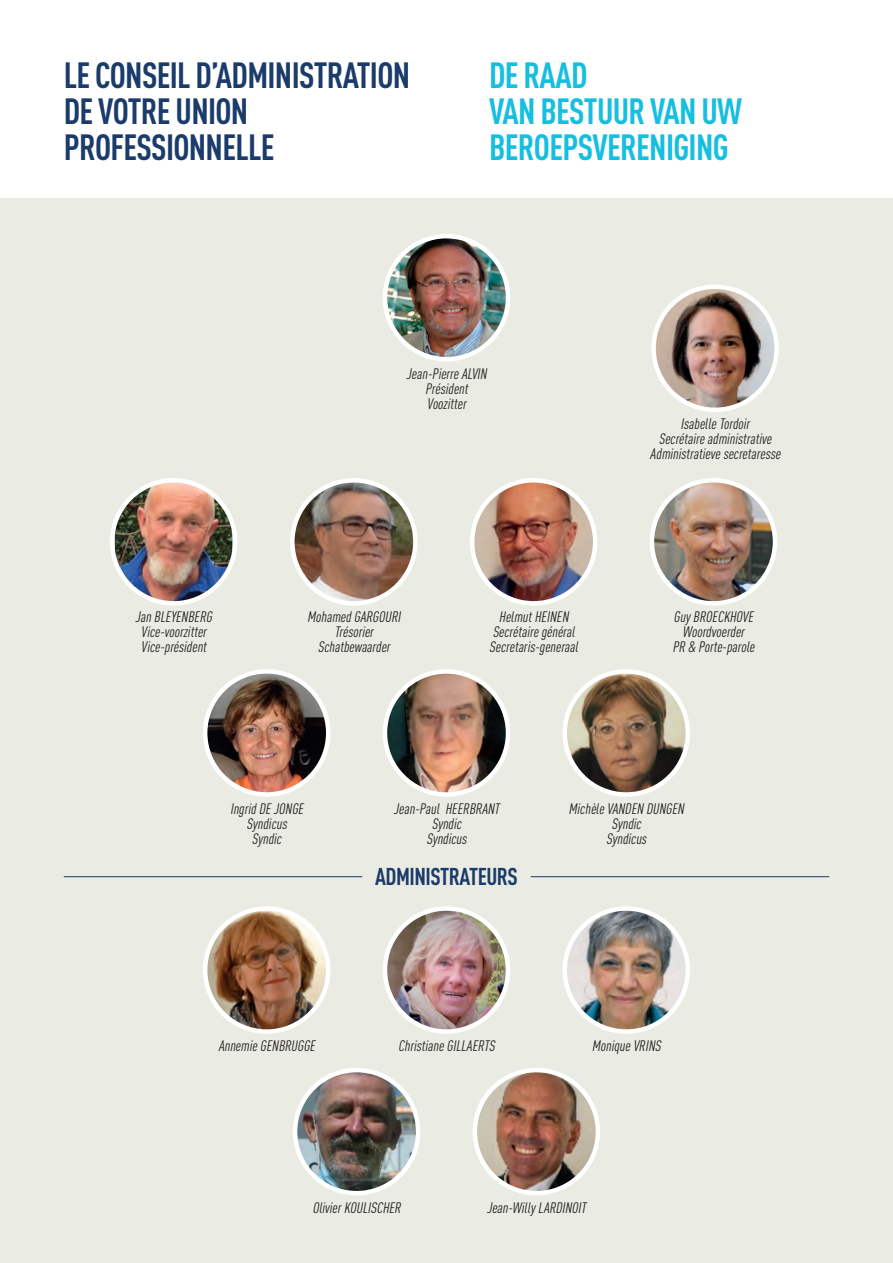
<style>
.page{position:relative;width:893px;height:1263px;background:#fff}
.page>*{position:absolute;margin:0;border:0;box-sizing:border-box;transform-origin:0 0}
.t1{font:700 36px/36px "DIN Cond";letter-spacing:-.02em;color:#1b3b6b}
.t2{font:700 36px/36px "DIN Cond";letter-spacing:-.02em;color:#16bedf}
.t3{font:700 24px "DIN Cond";letter-spacing:-.02em;color:#1b3b6b}
.t4{font:italic 15px/15px "DIN Cond";color:#231f20;text-align:center}
</style>
<div class="page">
<div style="left:0;top:199px;width:893px;height:1064px;background:#eaebe2"></div>
<img style="left:385px;top:236px;width:123px;height:123px;border-radius:62px">
<div style="left:383px;top:234px;width:127px;height:127px;border:4px solid #fff;border-radius:50%"></div>
<img style="left:565px;top:908px;width:123px;height:123px;border-radius:62px">
<div style="left:562px;top:906px;width:128px;height:128px;border:4px solid #fff;border-radius:50%"></div>
<img style="left:295px;top:1070px;width:123px;height:123px;border-radius:60px">
<div style="left:293px;top:1068px;width:127px;height:127px;border:4px solid #fff;border-radius:50%"></div>
<img style="left:475px;top:1070px;width:123px;height:123px;border-radius:62px">
<div style="left:473px;top:1068px;width:127px;height:127px;border:4px solid #fff;border-radius:50%"></div>
<img style="left:385px;top:671px;width:123px;height:123px;border-radius:62px">
<div style="left:383px;top:669px;width:127px;height:128px;border:4px solid #fff;border-radius:50%"></div>
<img style="left:567px;top:674px;width:118px;height:118px">
<div style="left:562px;top:669px;width:128px;height:128px;border:4px solid #fff;border-radius:50%"></div>
<img style="left:472px;top:480px;width:123px;height:123px;border-radius:62px">
<div style="left:470px;top:478px;width:127px;height:128px;border:4px solid #fff;border-radius:50%"></div>
<img style="left:292px;top:480px;width:123px;height:123px;border-radius:62px">
<div style="left:290px;top:478px;width:128px;height:128px;border:4px solid #fff;border-radius:50%"></div>
<img style="left:654px;top:481px;width:119px;height:120px">
<div style="left:650px;top:478px;width:127px;height:128px;border:4px solid #fff;border-radius:50%"></div>
<img style="left:115px;top:481px;width:117px;height:120px">
<div style="left:110px;top:478px;width:127px;height:128px;border:4px solid #fff;border-radius:50%"></div>
<img style="left:654px;top:287px;width:123px;height:123px;border-radius:62px">
<div style="left:651px;top:284px;width:128px;height:128px;border:4px solid #fff;border-radius:50%"></div>
<hr style="left:64px;top:876px;width:298px;height:1px;background:#1b3b6b">
<hr style="left:531px;top:876px;width:298px;height:1px;background:#1b3b6b">
<img style="left:385px;top:908px;width:123px;height:123px;border-radius:62px">
<div style="left:383px;top:906px;width:127px;height:128px;border:4px solid #fff;border-radius:50%"></div>
<img style="left:205px;top:671px;width:123px;height:123px;border-radius:62px">
<div style="left:203px;top:669px;width:127px;height:128px;border:4px solid #fff;border-radius:50%"></div>
<img style="left:205px;top:908px;width:123px;height:123px;border-radius:62px">
<div style="left:203px;top:906px;width:127px;height:128px;border:4px solid #fff;border-radius:50%"></div>
<p class="t1" style="left:64px;top:56px;width:348px">LE CONSEIL D’ADMINISTRATION<br>DE VOTRE UNION<br>PROFESSIONNELLE</p>
<p class="t2" style="left:489px;top:56px;width:255px">DE RAAD<br>VAN BESTUUR VAN UW<br>BEROEPSVERENIGING</p>
<p class="t4" style="left:406px;top:366px;width:85px">Jean-PierreALVIN</p>
<p class="t4" style="left:425px;top:381px;width:47px">Président</p>
<p class="t4" style="left:427px;top:396px;width:44px">Voozitter</p>
<p class="t4" style="left:681px;top:416px;width:73px">IsabelleTordoir</p>
<p class="t4" style="left:659px;top:431px;width:117px">Secrétaireadministrative</p>
<p class="t4" style="left:650px;top:446px;width:135px">Administratievesecretaresse</p>
<p class="t4" style="left:135px;top:609px;width:81px">JanBLEYENBERG</p>
<p class="t4" style="left:141px;top:624px;width:70px">Vice-voorzitter</p>
<p class="t4" style="left:141px;top:639px;width:70px">Vice-président</p>
<p class="t4" style="left:307px;top:609px;width:98px">MohamedGARGOURI</p>
<p class="t4" style="left:318px;top:624px;width:77px">Trésorier<br>Schatbewaarder</p>
<p class="t4" style="left:489px;top:609px;width:93px">HelmutHEINEN<br>Secrétairegénéral<br>Secretaris-generaal</p>
<p class="t4" style="left:672px;top:609px;width:87px">Guy BROECKHOVE<br>Woordvoerder<br>PR &amp; Porte-parole</p>
<p class="t4" style="left:230px;top:801px;width:78px">IngridDEJONGE<br>Syndicus<br>Syndic</p>
<p class="t4" style="left:394px;top:801px;width:110px">Jean-Paul HEERBRANT<br>Syndic<br>Syndicus</p>
<p class="t4" style="left:568px;top:801px;width:120px">MichèleVANDEN DUNGEN</p>
<p class="t4" style="left:606px;top:816px;width:45px">Syndic<br>Syndicus</p>
<p class="t3" style="left:375px;top:862px;width:144px">ADMINISTRATEURS</p>
<p class="t4" style="left:218px;top:1038px;width:101px">AnnemieGENBRUGGE</p>
<p class="t4" style="left:398px;top:1038px;width:101px">ChristianeGILLAERTS</p>
<p class="t4" style="left:592px;top:1038px;width:73px">MoniqueVRINS</p>
<p class="t4" style="left:312px;top:1200px;width:93px">OlivierKOULISCHER</p>
<p class="t4" style="left:487px;top:1200px;width:104px">Jean-Willy LARDINOIT</p>
</div>
